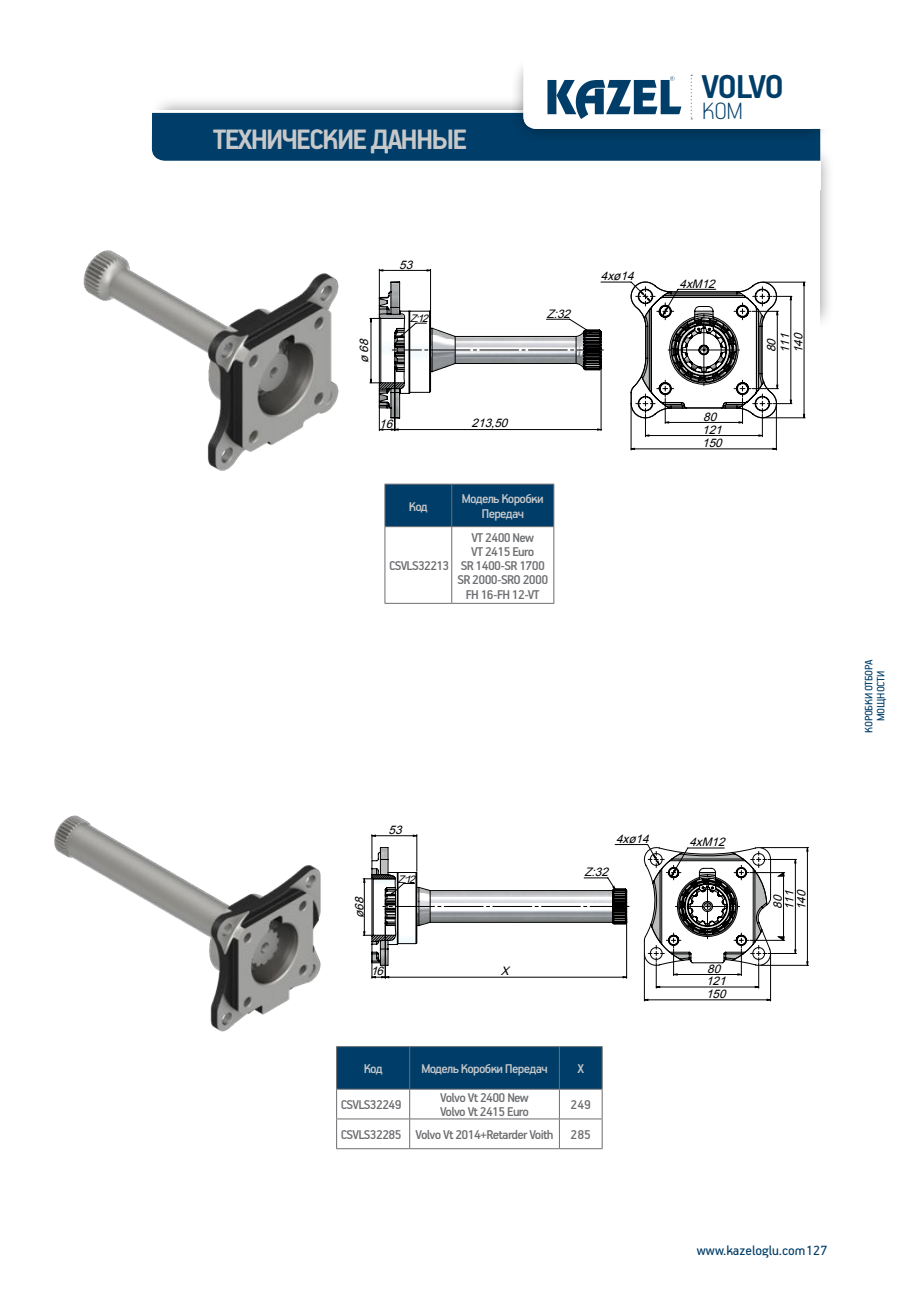
<style>
.page{position:relative;width:906px;height:1289px;background:#fff}
.page>*{position:absolute;margin:0;border:0;box-sizing:border-box;transform-origin:0 0}
.t1{font:700 37.05px "PF Handbook Pro";letter-spacing:-.04em;color:#003d68}
.t2{font:700 31.5px "PF Handbook Pro";letter-spacing:-.06em;color:#c7c8ca}
.t3{font:100 26.4px "PF Handbook Pro";color:#003d68}
.t4{font:15px "PF Handbook Pro";color:#003d68}
.t5{font:500 14.25px/14.1px "PF Handbook Pro";letter-spacing:-.05em;color:#6d6e71}
.t6{font:500 14.25px/15px "PF Handbook Pro";letter-spacing:-.05em;color:#c7c8ca;text-align:center}
.t7{font:12px/12px "PF Handbook Pro";letter-spacing:-.025em;color:#003d68;text-align:center}
.t8{font:italic 11.7px/12px "Arial";color:#000}
.t9{font:italic 10.5px "Arial";color:#000}
</style>
<div class="page">
<div style="left:755px;top:145px;width:79px;height:186px;background:#000;opacity:.4"></div>
<div style="left:740px;top:140px;width:80px;height:214px;background:#fff"></div>
<svg style="left:152px;top:75px;width:668px;height:86px"></svg>
<img style="left:54px;top:815px;width:267px;height:217px">
<svg style="left:336px;top:1046px;width:267px;height:102px"></svg>
<hr style="left:336px;top:1148px;width:74px;height:1px;background:#6d6e71">
<hr style="left:410px;top:1148px;width:149px;height:1px;background:#6d6e71">
<hr style="left:559px;top:1148px;width:43px;height:1px;background:#6d6e71">
<hr style="left:336px;top:1088px;width:74px;height:1px;background:#6d6e71">
<hr style="left:410px;top:1088px;width:149px;height:1px;background:#6d6e71">
<hr style="left:559px;top:1088px;width:43px;height:1px;background:#6d6e71">
<img style="left:83px;top:250px;width:256px;height:221px">
<div style="left:385px;top:485px;width:168px;height:41px;background:#003d68"></div>
<hr style="left:384px;top:484px;width:68px;height:1px;background:#6d6e71">
<hr style="left:384px;top:484px;width:1px;height:42px;background:#6d6e71">
<hr style="left:452px;top:484px;width:102px;height:1px;background:#6d6e71">
<hr style="left:451px;top:484px;width:1px;height:42px;background:#6d6e71">
<hr style="left:553px;top:484px;width:1px;height:42px;background:#6d6e71">
<hr style="left:384px;top:527px;width:1px;height:76px;background:#6d6e71">
<hr style="left:451px;top:527px;width:1px;height:76px;background:#6d6e71">
<hr style="left:553px;top:527px;width:1px;height:76px;background:#6d6e71">
<hr style="left:384px;top:603px;width:68px;height:1px;background:#6d6e71">
<hr style="left:452px;top:603px;width:102px;height:1px;background:#6d6e71">
<hr style="left:384px;top:526px;width:68px;height:1px;background:#6d6e71">
<hr style="left:452px;top:526px;width:102px;height:1px;background:#6d6e71">
<hr style="left:761px;top:965px;width:47px;height:1px;background:#000">
<hr style="left:761px;top:847px;width:47px;height:1px;background:#000">
<hr style="left:644px;top:954px;width:1px;height:47px;background:#000">
<hr style="left:770px;top:954px;width:1px;height:47px;background:#000">
<svg style="left:806px;top:847px;width:2px;height:118px"></svg>
<svg style="left:644px;top:998px;width:127px;height:2px"></svg>
<svg style="left:363px;top:834px;width:433px;height:154px"></svg>
<hr style="left:631px;top:405px;width:1px;height:45px;background:#000">
<hr style="left:776px;top:405px;width:1px;height:45px;background:#000">
<hr style="left:763px;top:282px;width:42px;height:1px;background:#000">
<hr style="left:763px;top:417px;width:42px;height:1px;background:#000">
<svg style="left:632px;top:448px;width:144px;height:2px"></svg>
<svg style="left:803px;top:283px;width:2px;height:134px"></svg>
<svg style="left:370px;top:269px;width:422px;height:167px"></svg>
<h2 class="t2" style="left:213px;top:120px;width:256px">ТЕХНИЧЕСКИЕ ДАННЫЕ</h2>
<h1 class="t1" style="left:701px;top:64px;width:84px">VOLVO</h1>
<h3 class="t3" style="left:702px;top:95px;width:42px">КОМ</h3>
<p class="t8" style="left:358px;top:363px;width:29px;rotate:-90deg">ø68</p>
<p class="t8" style="left:399px;top:259px;width:19px">53</p>
<p class="t9" style="left:410px;top:311px;width:23px">Z:12</p>
<p class="t8" style="left:379px;top:418px;width:19px">16</p>
<p class="t8" style="left:471px;top:417px;width:42px">213,50</p>
<p class="t8" style="left:546px;top:308px;width:29px">Z:32</p>
<p class="t6" style="left:409px;top:498px;width:20px">Код</p>
<p class="t6" style="left:462px;top:491px;width:83px">Модель Коробки<br>Передач</p>
<p class="t5" style="left:389px;top:558px;width:62px">CSVLS32213</p>
<p class="t5" style="left:457px;top:530px;width:92px;text-align:center">VT 2400 New<br>VT 2415 Euro<br>SR 1400-SR 1700<br>SR 2000-SRO 2000<br>FH 16-FH 12-VT</p>
<p class="t8" style="left:601px;top:270px;width:38px">4xø14</p>
<p class="t8" style="left:679px;top:278px;width:41px">4xM12</p>
<p class="t8" style="left:703px;top:411px;width:19px">80</p>
<p class="t8" style="left:702px;top:424px;width:25px">121</p>
<p class="t8" style="left:702px;top:437px;width:25px">150</p>
<p class="t8" style="left:792px;top:353px;width:25px;rotate:-90deg">140</p>
<p class="t8" style="left:765px;top:353px;width:25px;line-height:13.5px;rotate:-90deg">80<br>111</p>
<p class="t8" style="left:353px;top:917px;width:26px;rotate:-90deg">ø68</p>
<p class="t8" style="left:388px;top:824px;width:19px">53</p>
<p class="t9" style="left:398px;top:872px;width:22px">Z:12</p>
<p class="t8" style="left:371px;top:965px;width:18px">16</p>
<p class="t8" style="left:501px;top:965px;width:14px">X</p>
<p class="t8" style="left:616px;top:832px;width:38px">4xø14</p>
<p class="t8" style="left:689px;top:836px;width:41px">4xM12</p>
<p class="t8" style="left:584px;top:866px;width:29px">Z:32</p>
<p class="t8" style="left:706px;top:956px;width:25px;line-height:25.3px">80<br>150</p>
<p class="t8" style="left:706px;top:975px;width:25px">121</p>
<p class="t6" style="left:364px;top:1060px;width:20px">Код</p>
<p class="t6" style="left:421px;top:1060px;width:128px">Модель Коробки Передач</p>
<p class="t6" style="left:577px;top:1060px;width:8px">X</p>
<p class="t5" style="left:341px;top:1097px;width:62px">CSVLS32249</p>
<p class="t5" style="left:440px;top:1090px;width:91px">Volvo Vt 2400 New<br>Volvo Vt 2415 Euro</p>
<p class="t5" style="left:341px;top:1089px;width:252px;line-height:29.7px;text-align:right">249<br>CSVLS32285 Volvo Vt 2014+Retarder Voith 285</p>
<p class="t8" style="left:771px;top:910px;width:25px;rotate:-90deg">80<br>111<br>140</p>
<p class="t7" style="left:862px;top:732px;width:75px;rotate:-90deg">КОРОБКИ ОТБОРА<br>МОЩНОСТИ</p>
<p class="t4" style="left:697px;top:1241px;width:132px">www.kazeloglu.com127</p>
</div>
